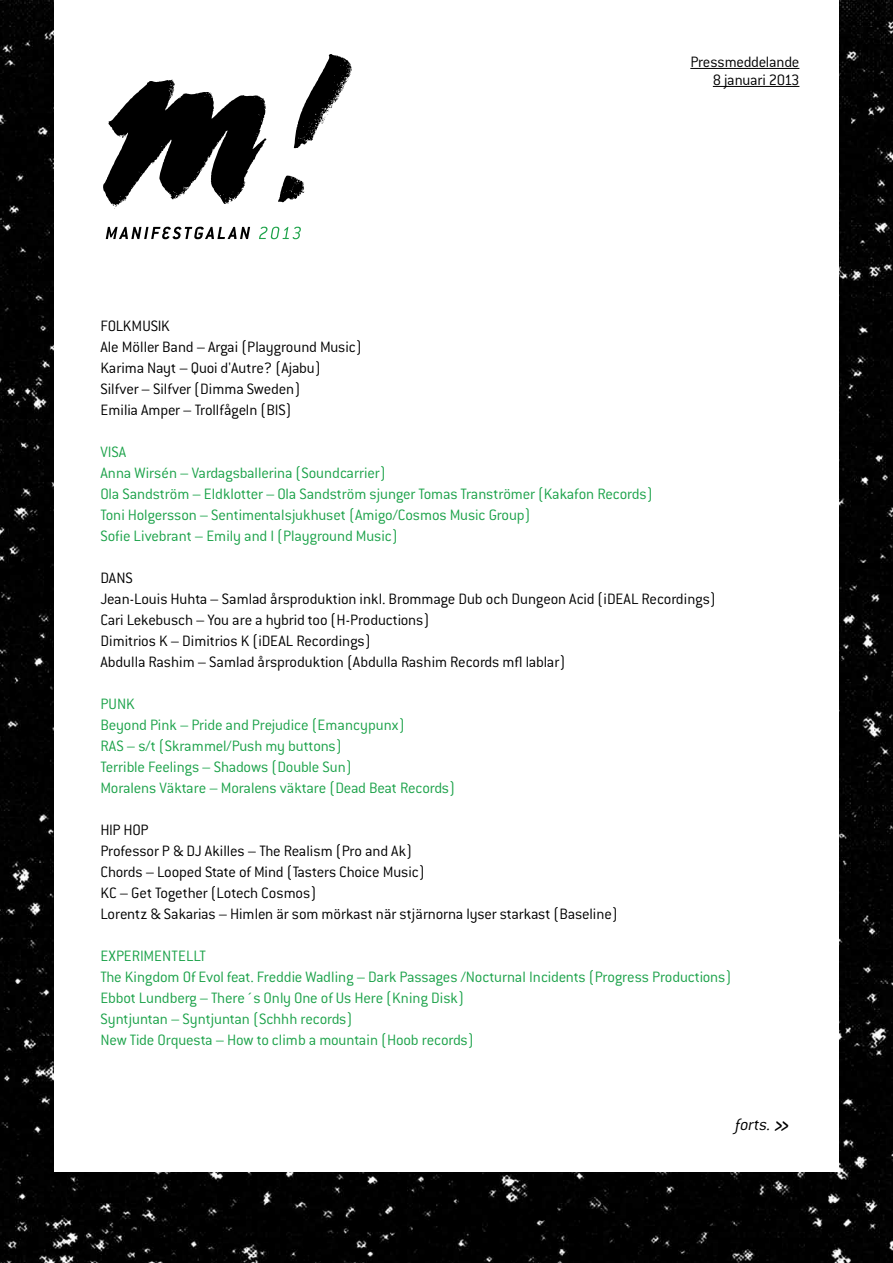
<style>
.page{position:relative;width:893px;height:1263px;background:#fff}
.page>*{position:absolute;margin:0;border:0;box-sizing:border-box;transform-origin:0 0}
.t1{font:italic 300 18px "Conduit ITC";letter-spacing:-.01em;color:#000}
.t2{font:300 16.5px/21px "Conduit ITC";letter-spacing:-.01em;color:#1ba249}
.t3{font:300 16.5px/21px "Conduit ITC";letter-spacing:-.01em;color:#000}
.s1{font-size:28.5px}
</style>
<div class="page">
<img style="left:0;top:0;width:893px;height:1263px">
<div style="left:54px;top:0;width:785px;height:1171px;background:#fff"></div>
<hr style="left:690px;top:68px;width:109px;height:1px;background:#000">
<hr style="left:713px;top:86px;width:86px;height:1px;background:#000">
<svg style="left:106px;top:227px;width:144px;height:12px"></svg>
<svg style="left:259px;top:227px;width:42px;height:12px"></svg>
<svg style="left:294px;top:54px;width:58px;height:95px"></svg>
<svg style="left:278px;top:175px;width:26px;height:27px"></svg>
<svg style="left:103px;top:80px;width:164px;height:129px"></svg>
<p class="t3" style="left:690px;top:52px;width:111px;line-height:18px;text-align:right">Pressmeddelande<br>8 januari 2013</p>
<p class="t3" style="left:100px;top:315px;width:263px">FOLKMUSIK<br>Ale Möller Band – Argai (Playground Music)<br>Karima Nayt – Quoi d'Autre? (Ajabu)<br>Silfver – Silfver (Dimma Sweden)<br>Emilia Amper – Trollfågeln (BIS)</p>
<p class="t2" style="left:100px;top:441px;width:554px">VISA<br>Anna Wirsén – Vardagsballerina (Soundcarrier)<br>Ola Sandström – Eldklotter – Ola Sandström sjunger Tomas Tranströmer (Kakafon Records)<br>Toni Holgersson – Sentimentalsjukhuset (Amigo/Cosmos Music Group)<br>Sofie Livebrant – Emily and I (Playground Music)</p>
<p class="t3" style="left:100px;top:567px;width:617px">DANS<br>Jean-Louis Huhta – Samlad årsproduktion inkl. Brommage Dub och Dungeon Acid (iDEAL Recordings)<br>Cari Lekebusch – You are a hybrid too (H-Productions)<br>Dimitrios K – Dimitrios K (iDEAL Recordings)<br>Abdulla Rashim – Samlad årsproduktion (Abdulla Rashim Records mfl lablar)</p>
<p class="t2" style="left:100px;top:693px;width:356px">PUNK<br>Beyond Pink – Pride and Prejudice (Emancypunx)<br>RAS – s/t (Skrammel/Push my buttons)<br>Terrible Feelings – Shadows (Double Sun)<br>Moralens Väktare – Moralens väktare (Dead Beat Records)</p>
<p class="t3" style="left:100px;top:819px;width:519px">HIP HOP<br>Professor P &amp; DJ Akilles – The Realism (Pro and Ak)<br>Chords – Looped State of Mind (Tasters Choice Music)<br>KC – Get Together (Lotech Cosmos)<br>Lorentz &amp; Sakarias – Himlen är som mörkast när stjärnorna lyser starkast (Baseline)</p>
<p class="t2" style="left:100px;top:945px;width:632px">EXPERIMENTELLT<br>The Kingdom Of Evol feat. Freddie Wadling – Dark Passages /Nocturnal Incidents (Progress Productions)<br>Ebbot Lundberg – There´s Only One of Us Here (Kning Disk)<br>Syntjuntan – Syntjuntan (Schhh records)<br>New Tide Orquesta – How to climb a mountain (Hoob records)</p>
<p class="t1" style="left:735px;top:1115px;width:56px">forts. <span class="s1">»</span></p>
</div>
